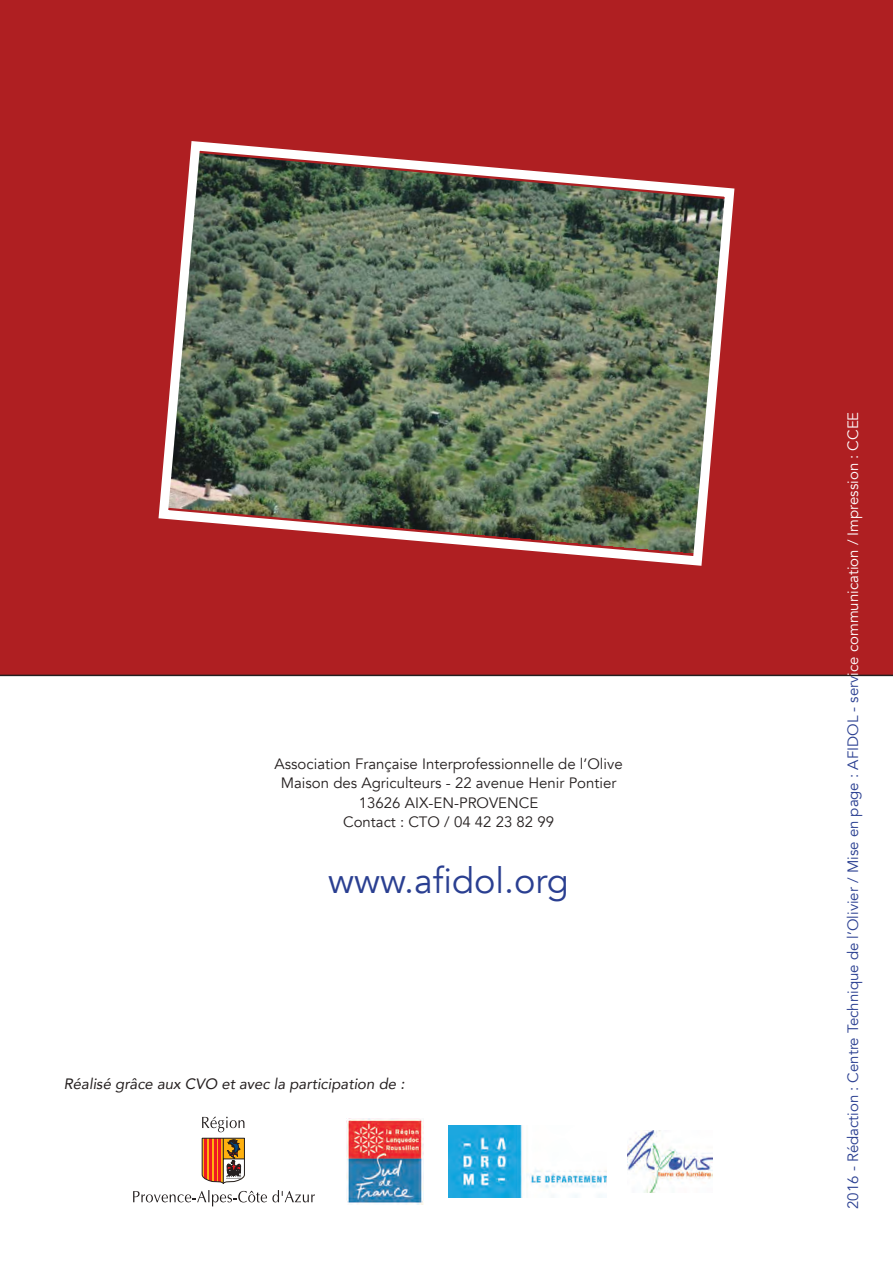
<style>
.page{position:relative;width:893px;height:1263px;background:#fff}
.page>*{position:absolute;margin:0;border:0;box-sizing:border-box;transform-origin:0 0}
.t1{font:36px "Avenir";color:#2a3f91}
.t2{font:15px/19.5px "Avenir";color:#241f1f;text-align:center}
.t3{font:15px "Avenir";color:#2a3f91}
.t4{font:italic 15px "Avenir";color:#241f1f}
.s1{color:#fff}
</style>
<div class="page">
<div style="left:0;top:0;width:893px;height:676px;background:#af1f22"></div>
<img style="left:346px;top:1119px;width:78px;height:85px">
<img style="left:449px;top:1125px;width:157px;height:73px">
<img style="left:627px;top:1130px;width:85px;height:62px">
<svg style="left:154px;top:136px;width:585px;height:435px;background:#766757"></svg>
<svg style="left:202px;top:1116px;width:42px;height:16px"></svg>
<svg style="left:133px;top:1190px;width:182px;height:16px"></svg>
<svg style="left:202px;top:1138px;width:43px;height:46px;background:#c17144"></svg>
<p class="t2" style="left:275px;top:754px;width:350px">Association Française Interprofessionnelle de l’Olive Maison des Agriculteurs - 22 avenue Henir Pontier 13626 AIX-EN-PROVENCE<br>Contact : CTO / 04 42 23 82 99</p>
<h1 class="t1" style="left:328px;top:859px;width:242px">www.afidol.org</h1>
<p class="t4" style="left:64px;top:1074px;width:342px">Réalisé grâce aux CVO et avec la participation de :</p>
<p class="t3" style="left:844px;top:1209px;width:799px;rotate:-90deg">2016 - Rédaction : Centre Technique de l’Olivier / Mise en page : AFIDOL - serv<span class="s1">ice communication / Impression : CCEE</span></p>
</div>
